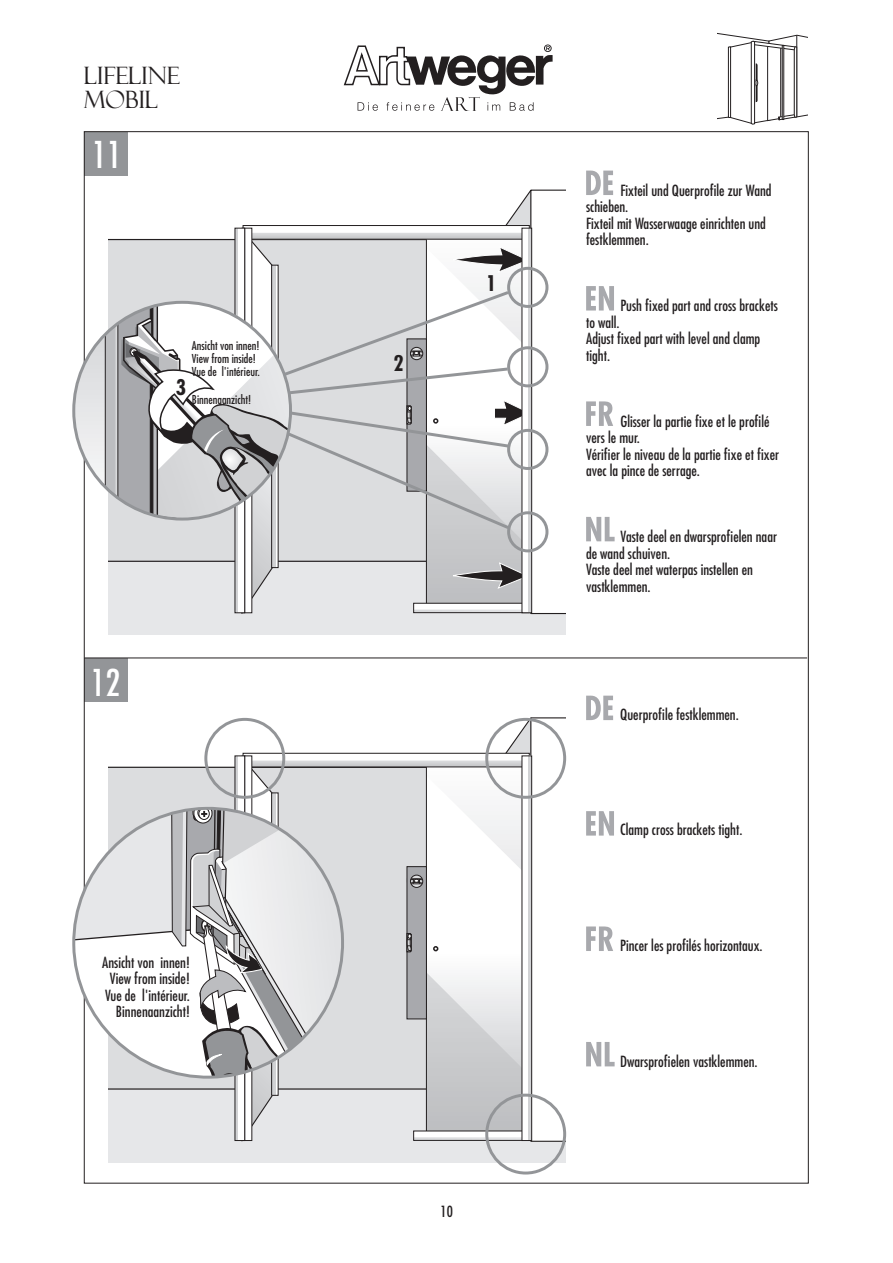
<style>
.page{position:relative;width:893px;height:1263px;background:#fff}
.page>*{position:absolute;margin:0;border:0;box-sizing:border-box;transform-origin:0 0}
.t1{font:condensed 36px "Futura Std";color:#fff}
.t2{font:24px/24px "Felix Titling";color:#231f20}
.t3{font:700 condensed 21px "Futura Std";color:#231f20}
.t4{font:condensed 15px/16.5px "Futura Std";color:#231f20}
.t5{font:condensed 12px/13.2px "Futura Std";color:#231f20}
</style>
<div class="page">
<div style="left:84px;top:132px;width:44px;height:44px;background:#939598"></div>
<div style="left:84px;top:658px;width:44px;height:44px;background:#939598"></div>
<hr style="left:84px;top:657px;width:723px;height:1px;background:#231f20">
<svg style="left:74px;top:302px;width:217px;height:217px;background:#dedfe1"></svg>
<svg style="left:105px;top:189px;width:460px;height:446px"></svg>
<svg style="left:586px;top:170px;width:27px;height:25px"></svg>
<svg style="left:586px;top:286px;width:28px;height:24px"></svg>
<svg style="left:586px;top:517px;width:29px;height:24px"></svg>
<svg style="left:586px;top:401px;width:27px;height:25px"></svg>
<svg style="left:586px;top:695px;width:27px;height:25px"></svg>
<svg style="left:586px;top:811px;width:28px;height:24px"></svg>
<svg style="left:586px;top:1042px;width:29px;height:24px"></svg>
<svg style="left:586px;top:926px;width:27px;height:25px"></svg>
<svg style="left:83px;top:716px;width:482px;height:447px"></svg>
<svg style="left:72px;top:804px;width:272px;height:277px"></svg>
<svg style="left:343px;top:44px;width:210px;height:67px"></svg>
<svg style="left:717px;top:33px;width:90px;height:91px"></svg>
<h2 class="t2" style="left:84px;top:64px;width:97px">LIFELINE mobil</h2>
<h1 class="t1" style="left:92px;top:133px;width:31px">11</h1>
<p class="t5" style="left:192px;top:338px;width:69px">Ansicht von innen!<br>View from inside!<br>Vue de l'intérieur.</p>
<p class="t5" style="left:192px;top:392px;width:61px">Binnenaanzicht!</p>
<h3 class="t3" style="left:176px;top:374px;width:12px">3</h3>
<h1 class="t1" style="left:91px;top:661px;width:31px">12</h1>
<p class="t4" style="left:102px;top:954px;width:89px;text-align:right">Ansicht von innen!<br>View from inside!<br>Vue de l'intérieur.<br>Binnenaanzicht!</p>
<h3 class="t3" style="left:394px;top:351px;width:12px">2</h3>
<h3 class="t3" style="left:486px;top:270px;width:12px">1</h3>
<p class="t4" style="left:441px;top:1203px;width:14px">10</p>
<p class="t4" style="left:586px;top:182px;width:187px;text-indent:34px">Fixteil und Querprofile zur Wand schieben.<br>Fixteil mit Wasserwaage einrichten und festklemmen.</p>
<p class="t4" style="left:620px;top:297px;width:159px">Push fixed part and cross brackets</p>
<p class="t4" style="left:586px;top:314px;width:176px">to wall.<br>Adjust fixed part with level and clamp tight.</p>
<p class="t4" style="left:586px;top:413px;width:195px;text-indent:34px">Glisser la partie fixe et le profilé vers le mur.<br>Vérifier le niveau de la partie fixe et fixer avec la pince de serrage.</p>
<p class="t4" style="left:586px;top:528px;width:192px;text-indent:34px">Vaste deel en dwarsprofielen naar de wand schuiven.<br>Vaste deel met waterpas instellen en vastklemmen.</p>
<p class="t4" style="left:620px;top:706px;width:120px">Querprofile festklemmen.</p>
<p class="t4" style="left:620px;top:821px;width:124px">Clamp cross brackets tight.</p>
<p class="t4" style="left:620px;top:937px;width:144px">Pincer les profilés horizontaux.</p>
<p class="t4" style="left:620px;top:1052px;width:139px">Dwarsprofielen vastklemmen.</p>
</div>
